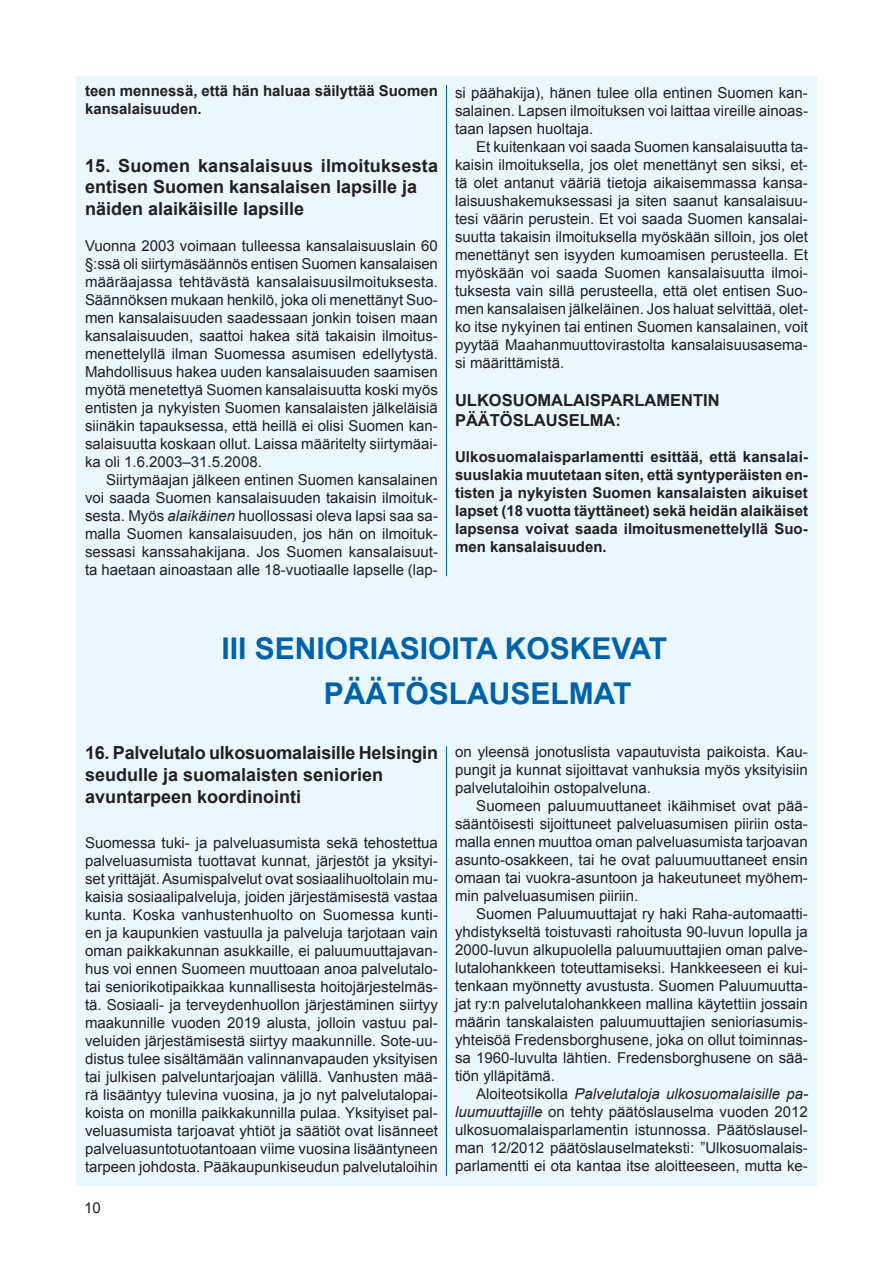
<style>
.page{position:relative;width:893px;height:1263px;background:#fff}
.page>*{position:absolute;margin:0;border:0;box-sizing:border-box;transform-origin:0 0}
.t1{font:700 30px/45px "Arial";color:#0161aa}
.t2{font:700 18px/21.6px "Arial";color:#231f20}
.t3{font:700 16.5px/19.8px "Arial";color:#231f20}
.t4{font:15px/18px "Arial";color:#231f20;text-align:justify}
.t5{font:700 15px/18px "Arial";color:#231f20}
.s1{font-style:italic}
</style>
<div class="page">
<div style="left:76px;top:77px;width:740px;height:1109px;background:#eaf7fd"></div>
<hr style="left:446px;top:85px;width:1px;height:491px;background:#0161aa">
<hr style="left:446px;top:746px;width:1px;height:430px;background:#0161aa">
<p class="t5" style="left:85px;top:82px;width:354px">teen mennessä, että hän haluaa säilyttää Suomen kansalaisuuden.</p>
<p class="t2" style="left:85px;top:155px;width:354px">15. Suomen kansalaisuus ilmoituksesta entisen Suomen kansalaisen lapsille ja näiden alaikäisille lapsille</p>
<p class="t4" style="left:85px;top:237px;width:355px">Vuonna 2003 voimaan tulleessa kansalaisuuslain 60 §:ssä oli siirtymäsäännös entisen Suomen kansalaisen määräajassa tehtävästä kansalaisuusilmoituksesta.<br>Säännöksen mukaan henkilö, joka oli menettänyt Suo&shy;men kansalaisuuden saadessaan jonkin toisen maan kansalaisuuden, saattoi hakea sitä takaisin ilmoitus&shy;menettelyllä ilman Suomessa asumisen edellytystä.<br>Mahdollisuus hakea uuden kansalaisuuden saamisen myötä menetettyä Suomen kansalaisuutta koski myös entisten ja nykyisten Suomen kansalaisten jälkeläisiä siinäkin tapauksessa, että heillä ei olisi Suomen kan&shy;salaisuutta koskaan ollut. Laissa määritelty siirtymäai&shy;ka oli 1.6.2003–31.5.2008.</p>
<p class="t4" style="left:85px;top:471px;width:354px;text-indent:21px">Siirtymäajan jälkeen entinen Suomen kansalainen voi saada Suomen kansalaisuuden takaisin ilmoituk&shy;sesta. Myös <span class="s1">alaikäinen</span> huollossasi oleva lapsi saa sa&shy;malla Suomen kansalaisuuden, jos hän on ilmoituk&shy;sessasi kanssahakijana. Jos Suomen kansalaisuut&shy;ta haetaan ainoastaan alle 18-vuotiaalle lapselle (lap-</p>
<p class="t4" style="left:455px;top:84px;width:354px">si päähakija), hänen tulee olla entinen Suomen kan&shy;salainen. Lapsen ilmoituksen voi laittaa vireille ainoas&shy;taan lapsen huoltaja.</p>
<p class="t4" style="left:455px;top:138px;width:355px;text-indent:21px">Et kuitenkaan voi saada Suomen kansalaisuutta ta&shy;kaisin ilmoituksella, jos olet menettänyt sen siksi, et&shy;tä olet antanut vääriä tietoja aikaisemmassa kansa&shy;laisuushakemuksessasi ja siten saanut kansalaisuu&shy;tesi väärin perustein. Et voi saada Suomen kansalai&shy;suutta takaisin ilmoituksella myöskään silloin, jos olet menettänyt sen isyyden kumoamisen perusteella. Et myöskään voi saada Suomen kansalaisuutta ilmoi&shy;tuksesta vain sillä perusteella, että olet entisen Suo&shy;men kansalaisen jälkeläinen. Jos haluat selvittää, olet&shy;ko itse nykyinen tai entinen Suomen kansalainen, voit pyytää Maahanmuuttovirastolta kansalaisuusasema&shy;si määrittämistä.</p>
<p class="t3" style="left:455px;top:391px;width:266px">ULKOSUOMALAISPARLAMENTIN<br>PÄÄTÖSLAUSELMA:</p>
<p class="t5" style="left:455px;top:448px;width:355px;text-align:justify">Ulkosuomalaisparlamentti esittää, että kansalai&shy;suuslakia muutetaan siten, että syntyperäisten en&shy;tisten ja nykyisten Suomen kansalaisten aikuiset lapset (18 vuotta täyttäneet) sekä heidän alaikäiset lapsensa voivat saada ilmoitusmenettelyllä Suo&shy;men kansalaisuuden.</p>
<h1 class="t1" style="left:324px;top:627px;width:345px;text-indent:-102px">III SENIORIASIOITA KOSKEVAT<br>PÄÄTÖSLAUSELMAT</h1>
<p class="t2" style="left:85px;top:743px;width:355px">16. Palvelutalo ulkosuomalaisille Helsingin seudulle ja suomalaisten seniorien avuntarpeen koordinointi</p>
<p class="t4" style="left:85px;top:833px;width:355px">Suomessa tuki- ja palveluasumista sekä tehostettua palveluasumista tuottavat kunnat, järjestöt ja yksityi&shy;set yrittäjät. Asumispalvelut ovat sosiaalihuoltolain mu&shy;kaisia sosiaalipalveluja, joiden järjestämisestä vastaa kunta. Koska vanhustenhuolto on Suomessa kunti&shy;en ja kaupunkien vastuulla ja palveluja tarjotaan vain oman paikkakunnan asukkaille, ei paluumuuttajavan&shy;hus voi ennen Suomeen muuttoaan anoa palvelutalo&shy;tai seniorikotipaikkaa kunnallisesta hoitojärjestelmäs&shy;tä. Sosiaali- ja terveydenhuollon järjestäminen siirtyy maakunnille vuoden 2019 alusta, jolloin vastuu pal&shy;veluiden järjestämisestä siirtyy maakunnille. Sote-uu&shy;distus tulee sisältämään valinnanvapauden yksityisen tai julkisen palveluntarjoajan välillä. Vanhusten mää&shy;rä lisääntyy tulevina vuosina, ja jo nyt palvelutalopai&shy;koista on monilla paikkakunnilla pulaa. Yksityiset pal&shy;veluasumista tarjoavat yhtiöt ja säätiöt ovat lisänneet palveluasuntotuotantoaan viime vuosina lisääntyneen tarpeen johdosta. Pääkaupunkiseudun palvelutaloihin</p>
<p class="t4" style="left:84px;top:1198px;width:18px">10</p>
<p class="t4" style="left:455px;top:743px;width:354px">on yleensä jonotuslista vapautuvista paikoista. Kau&shy;pungit ja kunnat sijoittavat vanhuksia myös yksityisiin palvelutaloihin ostopalveluna.</p>
<p class="t4" style="left:455px;top:797px;width:354px;text-indent:21px">Suomeen paluumuuttaneet ikäihmiset ovat pää&shy;sääntöisesti sijoittuneet palveluasumisen piiriin osta&shy;malla ennen muuttoa oman palveluasumista tarjoavan asunto-osakkeen, tai he ovat paluumuuttaneet ensin omaan tai vuokra-asuntoon ja hakeutuneet myöhem&shy;min palveluasumisen piiriin.</p>
<p class="t4" style="left:455px;top:905px;width:354px;text-indent:21px">Suomen Paluumuuttajat ry haki Raha-automaatti&shy;yhdistykseltä toistuvasti rahoitusta 90-luvun lopulla ja 2000-luvun alkupuolella paluumuuttajien oman palve&shy;lutalohankkeen toteuttamiseksi. Hankkeeseen ei kui&shy;tenkaan myönnetty avustusta. Suomen Paluumuutta&shy;jat ry:n palvelutalohankkeen mallina käytettiin jossain määrin tanskalaisten paluumuuttajien senioriasumis&shy;yhteisöä Fredensborghusene, joka on ollut toiminnas&shy;sa 1960-luvulta lähtien. Fredensborghusene on sää&shy;tiön ylläpitämä.</p>
<p class="t4" style="left:455px;top:1085px;width:355px;text-indent:21px">Aloiteotsikolla <span class="s1">Palvelutaloja ulkosuomalaisille pa&shy;luumuuttajille</span> on tehty päätöslauselma vuoden 2012 ulkosuomalaisparlamentin istunnossa. Päätöslausel&shy;man 12/2012 päätöslauselmateksti: ”Ulkosuomalais&shy;parlamentti ei ota kantaa itse aloitteeseen, mutta ke-</p>
</div>
